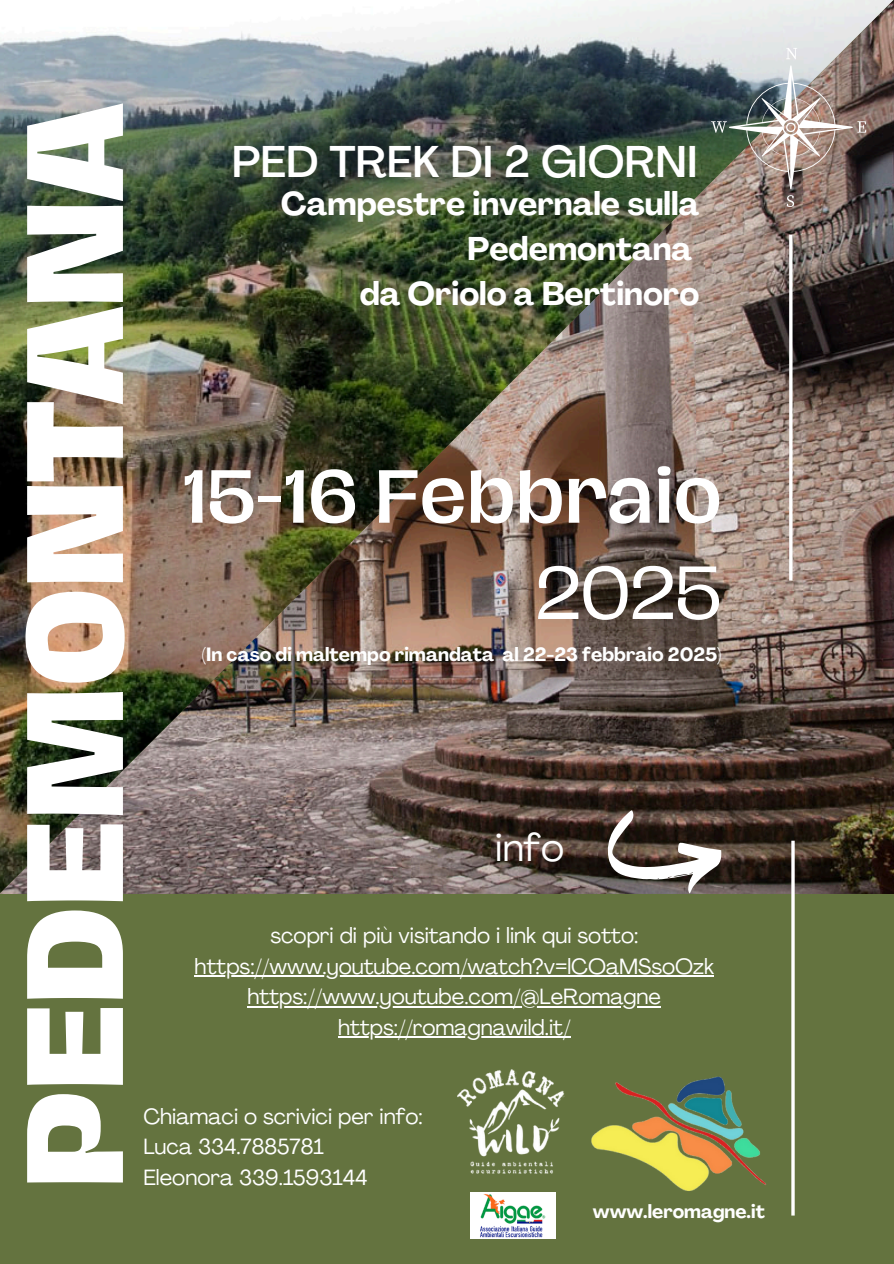
<style>
.page{position:relative;width:894px;height:1264px;background:#fff}
.page>*{position:absolute;margin:0;border:0;box-sizing:border-box;transform-origin:0 0}
.t1{font:800 125.4px "Hagrid";color:#fff}
.t2{font:500 68.85px/96.1px "Hagrid";color:#fff;text-align:right}
.t3{font:500 43.8px "Agrandir";color:#fff}
.t4{font:38.4px "Agrandir";color:#fff}
.t5{font:700 32.4px/45px "Agrandir";color:#fff;text-align:right}
.t6{font:21.75px/30.3px "Agrandir";color:#fff}
.t7{font:700 18.9px "Agrandir";color:#fff}
.t8{font:700 18.75px "Agrandir";color:#fff}
.s1{font-weight:400}
</style>
<div class="page">
<div style="left:0;top:0;width:893px;height:1263px;background:#64733f"></div>
<img style="left:0;top:0;width:893px;height:893px">
<hr style="left:789px;top:234px;width:3px;height:346px;background:#fff">
<hr style="left:791px;top:840px;width:3px;height:375px;background:#fff">
<svg style="left:786px;top:48px;width:11px;height:11px"></svg>
<svg style="left:786px;top:195px;width:7px;height:11px"></svg>
<img style="left:710px;top:65px;width:156px;height:124px">
<svg style="left:606px;top:810px;width:115px;height:83px;background:#746a64"></svg>
<hr style="left:195px;top:975px;width:518px;height:1px;background:#fff">
<hr style="left:247px;top:1005px;width:414px;height:2px;background:#fff">
<hr style="left:338px;top:1036px;width:232px;height:1px;background:#fff">
<div style="left:470px;top:1192px;width:85px;height:46px;background:#fff"></div>
<img style="left:480px;top:1194px;width:66px;height:44px">
<img style="left:591px;top:1076px;width:175px;height:115px">
<img style="left:457px;top:1069px;width:108px;height:105px">
<h3 class="t1" style="left:12px;top:1188px;width:1087px;rotate:-90deg">PEDEMONTANA</h3>
<h2 class="t3" style="left:232px;top:144px;width:467px">PED TREK DI 2 GIORNI</h2>
<p class="t5" style="left:281px;top:184px;width:419px">Campestre invernale sulla<br>Pedemontana<br>da Oriolo a Bertinoro</p>
<h5 class="t2" style="left:182px;top:449px;width:540px">15-16 Febbraio<br><span class="s1">2025</span></h5>
<p class="t7" style="left:202px;top:647px;width:521px">(In caso di maltempo rimandata al 22-23 febbraio 2025)</p>
<h4 class="t4" style="left:495px;top:832px;width:70px">info</h4>
<p class="t6" style="left:270px;top:922px;width:369px">scopri di più visitando i link qui sotto:</p>
<h1 class="t6" style="left:195px;top:953px;width:520px">https://www.youtube.com/watch?v=lCOaMSsoOzk</h1>
<p class="t6" style="left:247px;top:983px;width:415px">https://www.youtube.com/@LeRomagne</p>
<p class="t6" style="left:338px;top:1014px;width:234px">https://romagnawild.it/</p>
<h6 class="t6" style="left:143px;top:1103px;width:281px">Chiamaci o scrivici per info:<br>Luca 334.7885781<br>Eleonora 339.1593144</h6>
<p class="t8" style="left:592px;top:1204px;width:173px">www.leromagne.it</p>
</div>
